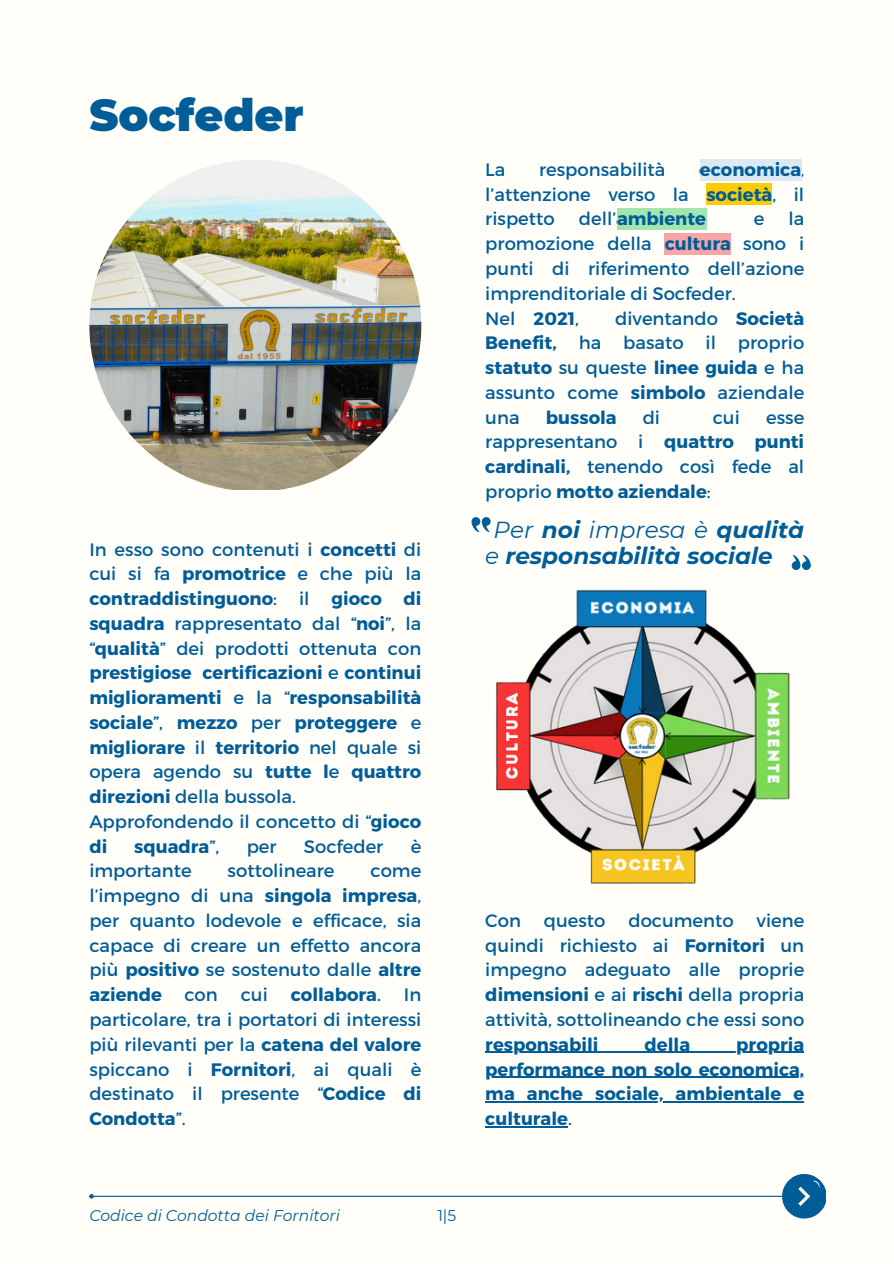
<style>
.page{position:relative;width:894px;height:1264px;background:#fff}
.page>*{position:absolute;margin:0;border:0;box-sizing:border-box;transform-origin:0 0}
.t1{font:900 44.25px "Montserrat";color:#005d98}
.t2{font:italic 700 23.1px/25.8px "Montserrat";color:#005d98}
.t3{font:18px/24.8px "Montserrat";color:#005d98;text-align:justify}
.t4{font:700 18px/24.8px "Montserrat";color:#005d98}
.t5{font:italic 15.6px "Montserrat";color:#005d98}
.t6{font:15.6px "Montserrat";color:#005d98}
.s1{font-weight:400}
.s2{font-weight:700}
</style>
<div class="page">
<div style="left:0;top:0;width:893px;height:1263px;background:#fffef9"></div>
<div style="left:782px;top:1174px;width:43px;height:43px;background:#005d98;border-radius:50%"></div>
<svg style="left:789px;top:1174px;width:36px;height:37px"></svg>
<hr style="left:94px;top:1195px;width:710px;height:1px;background:#005d98">
<svg style="left:89px;top:1194px;width:5px;height:4px"></svg>
<img style="left:89px;top:160px;width:332px;height:329px">
<hr style="left:485px;top:1051px;width:319px;height:1px;background:#005d98">
<hr style="left:485px;top:1076px;width:319px;height:1px;background:#005d98">
<hr style="left:485px;top:1101px;width:319px;height:1px;background:#005d98">
<hr style="left:485px;top:1126px;width:83px;height:1px;background:#005d98">
<div style="left:616px;top:208px;width:90px;height:21px;background:#a2e6ae"></div>
<div style="left:664px;top:233px;width:66px;height:21px;background:#f6a6a6"></div>
<img style="left:496px;top:589px;width:294px;height:295px">
<div style="left:706px;top:184px;width:66px;height:21px;background:#ffcb04"></div>
<div style="left:699px;top:159px;width:102px;height:21px;background:#dae9f2"></div>
<svg style="left:471px;top:517px;width:19px;height:14px"></svg>
<svg style="left:791px;top:555px;width:19px;height:15px"></svg>
<p class="t1" style="left:89px;top:88px;width:216px">Socfeder</p>
<h2 class="t4" style="left:89px;top:536px;width:333px"><span class="s1">In esso sono contenuti i</span> concetti <span class="s1">di cui si fa</span> promotrice <span class="s1">e che più la </span>contraddistinguono<span class="s1">: il</span> gioco di squadra <span class="s1">rappresentato dal “</span>noi<span class="s1">”, la “</span>qualità<span class="s1">” dei prodotti ottenuta con </span>prestigiose certificazioni <span class="s1">e</span> continui miglioramenti <span class="s1">e la “</span>responsabilità sociale<span class="s1">”,</span> mezzo <span class="s1">per</span> proteggere <span class="s1">e </span>migliorare <span class="s1">il</span> territorio <span class="s1">nel quale si opera agendo su</span> tutte l<span class="s1">e</span> quattro direzioni <span class="s1">della bussola.<br>Approfondendo il concetto di “</span>gioco di</h2>
<h2 class="t4" style="left:134px;top:833px;width:87px">squadra<span class="s1">”,</span></h2>
<h2 class="t3" style="left:246px;top:833px;width:31px">per</h2>
<h2 class="t3" style="left:304px;top:833px;width:81px">Socfeder</h2>
<h2 class="t3" style="left:410px;top:833px;width:12px">è</h2>
<h2 class="t3" style="left:89px;top:857px;width:104px">importante</h2>
<h2 class="t3" style="left:227px;top:857px;width:108px">sottolineare</h2>
<h2 class="t3" style="left:89px;top:857px;width:333px;text-indent:281px">come l’impegno di una <span class="s2">singola impresa</span>, per quanto lodevole e efficace, sia capace di creare un effetto ancora più <span class="s2">positivo</span> se sostenuto dalle <span class="s2">altre aziende</span> con</h2>
<h2 class="t3" style="left:241px;top:981px;width:29px">cui</h2>
<h2 class="t4" style="left:291px;top:981px;width:92px">collabora<span class="s1">.</span></h2>
<h2 class="t3" style="left:89px;top:981px;width:333px;text-indent:314px">In particolare, tra i portatori di interessi più rilevanti per la <span class="s2">catena del valore </span>spiccano i <span class="s2">Fornitori</span>, ai quali è destinato il presente “<span class="s2">Codice di Condotta</span>”.</h2>
<p class="t3" style="left:485px;top:156px;width:22px">La</p>
<p class="t3" style="left:539px;top:156px;width:128px">responsabilità</p>
<p class="t4" style="left:699px;top:156px;width:106px">economica<span class="s1">,</span></p>
<p class="t3" style="left:485px;top:181px;width:205px">l’attenzione verso la</p>
<p class="t4" style="left:706px;top:181px;width:99px">società<span class="s1">, il</span></p>
<p class="t3" style="left:485px;top:206px;width:71px">rispetto</p>
<p class="t4" style="left:578px;top:205px;width:129px"><span class="s1">dell’</span>ambiente</p>
<p class="t3" style="left:753px;top:206px;width:12px">e</p>
<p class="t3" style="left:788px;top:206px;width:17px">la</p>
<p class="t3" style="left:485px;top:230px;width:168px">promozione della</p>
<p class="t4" style="left:664px;top:230px;width:68px">cultura</p>
<p class="t3" style="left:485px;top:230px;width:320px;text-align:left;text-indent:258px">sono i punti di riferimento dell’azione imprenditoriale di Socfeder.<br>Nel <span class="s2">2021</span>,</p>
<p class="t3" style="left:485px;top:305px;width:320px;text-indent:130px">diventando <span class="s2">Società Benefit,</span> ha basato il proprio <span class="s2">statuto</span> su queste <span class="s2">linee guida</span> e ha assunto come <span class="s2">simbolo</span> aziendale una</p>
<p class="t4" style="left:545px;top:404px;width:72px">bussola</p>
<p class="t3" style="left:642px;top:404px;width:19px">di</p>
<p class="t3" style="left:712px;top:404px;width:29px">cui</p>
<p class="t3" style="left:485px;top:404px;width:320px;text-indent:281px">esse rappresentano i <span class="s2">quattro punti cardinali,</span> tenendo così fede al proprio <span class="s2">motto aziendale</span>:</p>
<h4 class="t2" style="left:485px;top:516px;width:320px;text-indent:8px"><span class="s1">Per</span> noi <span class="s1">impresa è</span> qualità <span class="s1">e</span> responsabilità sociale</h4>
<p class="t3" style="left:485px;top:907px;width:320px;text-indent:271px">viene quindi richiesto ai <span class="s2">Fornitori</span> un impegno adeguato alle proprie <span class="s2">dimensioni</span> e ai <span class="s2">rischi</span> della propria attività, sottolineando che essi sono</p>
<h4 class="t4" style="left:485px;top:1031px;width:115px">responsabili</h4>
<h4 class="t4" style="left:644px;top:1031px;width:47px">della</h4>
<h4 class="t4" style="left:736px;top:1031px;width:69px">propria</h4>
<h3 class="t4" style="left:485px;top:1055px;width:320px">performance non solo economica,</h3>
<h3 class="t4" style="left:485px;top:1080px;width:320px">ma anche sociale, ambientale e culturale<span class="s1">.</span></h3>
<p class="t3" style="left:485px;top:907px;width:37px">Con</p>
<p class="t3" style="left:543px;top:907px;width:63px">questo</p>
<p class="t3" style="left:628px;top:907px;width:107px">documento</p>
<h3 class="t5" style="left:89px;top:1205px;width:252px">Codice di Condotta dei Fornitori</h3>
<h3 class="t6" style="left:437px;top:1205px;width:20px">1|5</h3>
</div>
